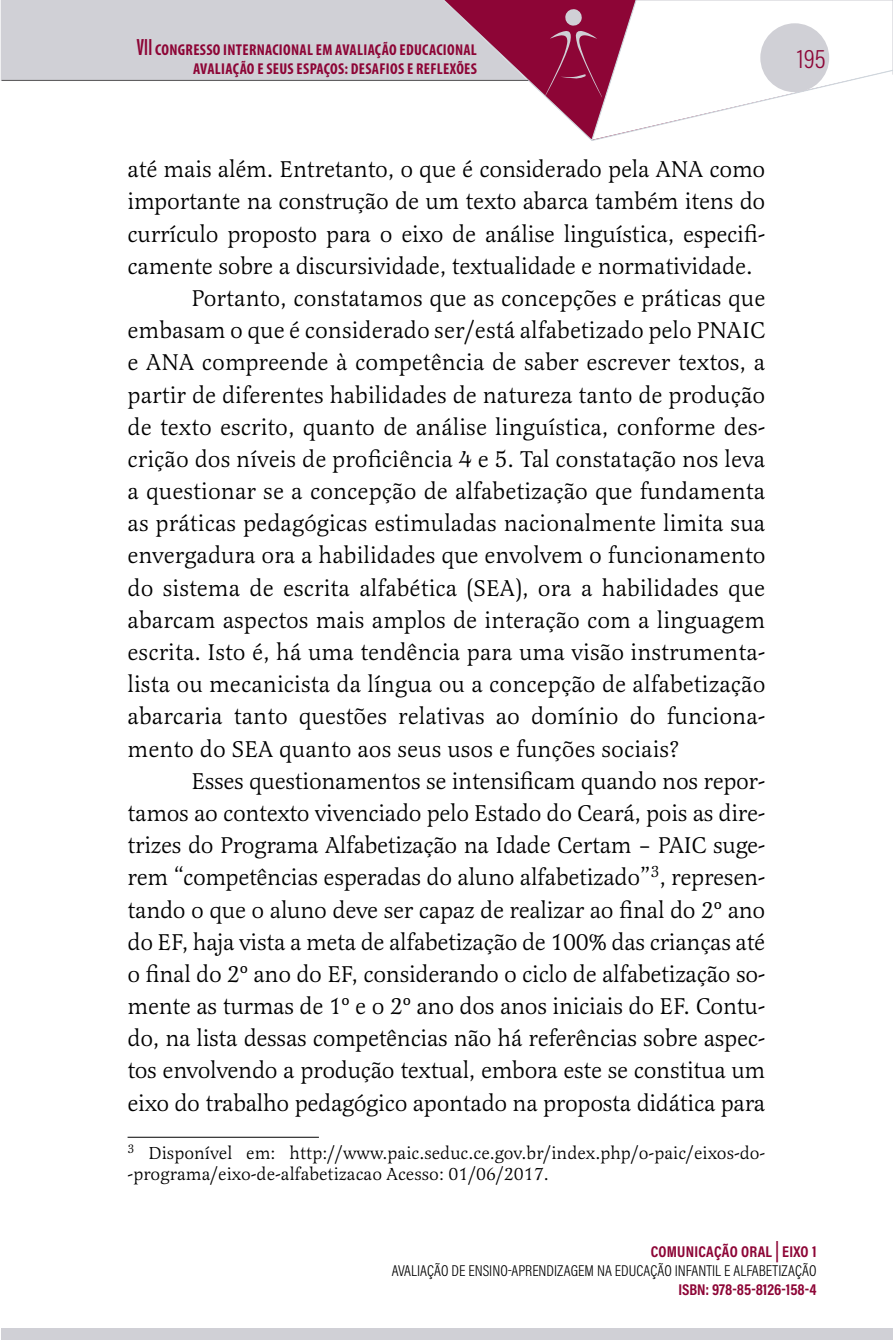
<style>
.page{position:relative;width:893px;height:1340px;background:#fff}
.page>*{position:absolute;margin:0;border:0;box-sizing:border-box;transform-origin:0 0}
.t1{font:300 27px "Acumin Pro Cond";color:#8d0536}
.t2{font:23.62px "Latienne Pro";letter-spacing:-.01em;color:#000}
.t3{font:18px/21.6px "Latienne Pro";color:#000}
.t4{font:700 condensed 15.75px/18.9px "Myriad Pro";letter-spacing:.02em;color:#8d0536;text-align:right}
.t5{font:300 15.75px/18.9px "Acumin Pro Cond";color:#000;text-align:right}
.t6{font:700 15.75px "Acumin Pro Cond";color:#8d0536}
.s1{font-size:23.62px}
.s2{font-weight:700;color:#8d0536}
.s3{font-weight:700;font-size:20.47px;color:#8d0536}
</style>
<div class="page">
<svg style="left:528px;top:0;width:365px;height:141px"></svg>
<svg style="left:1px;top:0;width:527px;height:81px;background:#cabfc9"></svg>
<div style="left:760px;top:23px;width:69px;height:69px;background:#d0d0d6;border-radius:50%"></div>
<svg style="left:545px;top:8px;width:57px;height:89px;background:#941b47"></svg>
<hr style="left:2px;top:80px;width:526px;height:1px;background:#545355">
<div style="left:2px;top:1328px;width:891px;height:11px;background:#d0d0d6"></div>
<hr style="left:128px;top:1136px;width:191px;height:1px;background:#000">
<p class="t4" style="left:137px;top:40px;width:342px"><span class="s1">VII</span> CONGRESSO INTERNACIONAL EM AVALIAÇÃO EDUCACIONAL<br>AVALIAÇÃO E SEUS ESPAÇOS: DESAFIOS E REFLEXÕES</p>
<p class="t1" style="left:797px;top:41px;width:30px">195</p>
<p class="t2" style="left:128px;top:155px;width:639px">até mais além. Entretanto, o que é considerado pela ANA como</p>
<p class="t2" style="left:128px;top:187px;width:639px">importante na construção de um texto abarca também itens do</p>
<p class="t2" style="left:128px;top:219px;width:639px">currículo proposto para o eixo de análise linguística, especifi-</p>
<p class="t2" style="left:128px;top:251px;width:626px">camente sobre a discursividade, textualidade e normatividade.</p>
<p class="t2" style="left:191px;top:284px;width:576px">Portanto, constatamos que as concepções e práticas que</p>
<p class="t2" style="left:128px;top:316px;width:639px">embasam o que é considerado ser/está alfabetizado pelo PNAIC</p>
<p class="t2" style="left:128px;top:348px;width:639px">e ANA compreende à competência de saber escrever textos, a</p>
<p class="t2" style="left:128px;top:380px;width:639px">partir de diferentes habilidades de natureza tanto de produção</p>
<p class="t2" style="left:128px;top:412px;width:639px">de texto escrito, quanto de análise linguística, conforme des-</p>
<p class="t2" style="left:128px;top:445px;width:639px">crição dos níveis de proficiência 4 e 5. Tal constatação nos leva</p>
<p class="t2" style="left:128px;top:477px;width:639px">a questionar se a concepção de alfabetização que fundamenta</p>
<p class="t2" style="left:128px;top:509px;width:639px">as práticas pedagógicas estimuladas nacionalmente limita sua</p>
<p class="t2" style="left:128px;top:541px;width:639px">envergadura ora a habilidades que envolvem o funcionamento</p>
<p class="t2" style="left:128px;top:573px;width:639px">do sistema de escrita alfabética (SEA), ora a habilidades que</p>
<p class="t2" style="left:128px;top:605px;width:639px">abarcam aspectos mais amplos de interação com a linguagem</p>
<p class="t2" style="left:128px;top:638px;width:639px">escrita. Isto é, há uma tendência para uma visão instrumenta-</p>
<p class="t2" style="left:128px;top:670px;width:639px">lista ou mecanicista da língua ou a concepção de alfabetização</p>
<p class="t2" style="left:128px;top:702px;width:639px">abarcaria tanto questões relativas ao domínio do funciona-</p>
<p class="t2" style="left:128px;top:734px;width:553px">mento do SEA quanto aos seus usos e funções sociais?</p>
<p class="t2" style="left:191px;top:766px;width:576px">Esses questionamentos se intensificam quando nos repor-</p>
<p class="t2" style="left:128px;top:799px;width:639px">tamos ao contexto vivenciado pelo Estado do Ceará, pois as dire-</p>
<p class="t2" style="left:128px;top:831px;width:639px">trizes do Programa Alfabetização na Idade Certam – PAIC suge-</p>
<p class="t2" style="left:128px;top:863px;width:639px">rem “competências esperadas do aluno alfabetizado”<sup>3</sup>, represen-</p>
<p class="t2" style="left:128px;top:895px;width:639px">tando o que o aluno deve ser capaz de realizar ao final do 2º ano</p>
<p class="t2" style="left:128px;top:927px;width:639px">do EF, haja vista a meta de alfabetização de 100% das crianças até</p>
<p class="t2" style="left:128px;top:959px;width:639px">o final do 2º ano do EF, considerando o ciclo de alfabetização so-</p>
<p class="t2" style="left:128px;top:992px;width:639px">mente as turmas de 1º e o 2º ano dos anos iniciais do EF. Contu-</p>
<p class="t2" style="left:128px;top:1024px;width:639px">do, na lista dessas competências não há referências sobre aspec-</p>
<p class="t2" style="left:128px;top:1056px;width:639px">tos envolvendo a produção textual, embora este se constitua um</p>
<p class="t2" style="left:128px;top:1088px;width:639px">eixo do trabalho pedagógico apontado na proposta didática para</p>
<p class="t3" style="left:128px;top:1142px;width:639px"><sup>3</sup> Disponível em: http://www.paic.seduc.ce.gov.br/index.php/o-paic/eixos-do--programa/eixo-de-alfabetizacao Acesso: 01/06/2017.</p>
<p class="t5" style="left:392px;top:1242px;width:426px"><span class="s2">COMUNICAÇÃO ORAL</span> <span class="s3">|</span> <span class="s2">EIXO 1<br></span>AVALIAÇÃO DE ENSINO-APRENDIZAGEM NA EDUCAÇÃO INFANTIL E ALFABETIZAÇÃO</p>
<p class="t6" style="left:678px;top:1279px;width:140px">ISBN: 978-85-8126-158-4</p>
</div>
